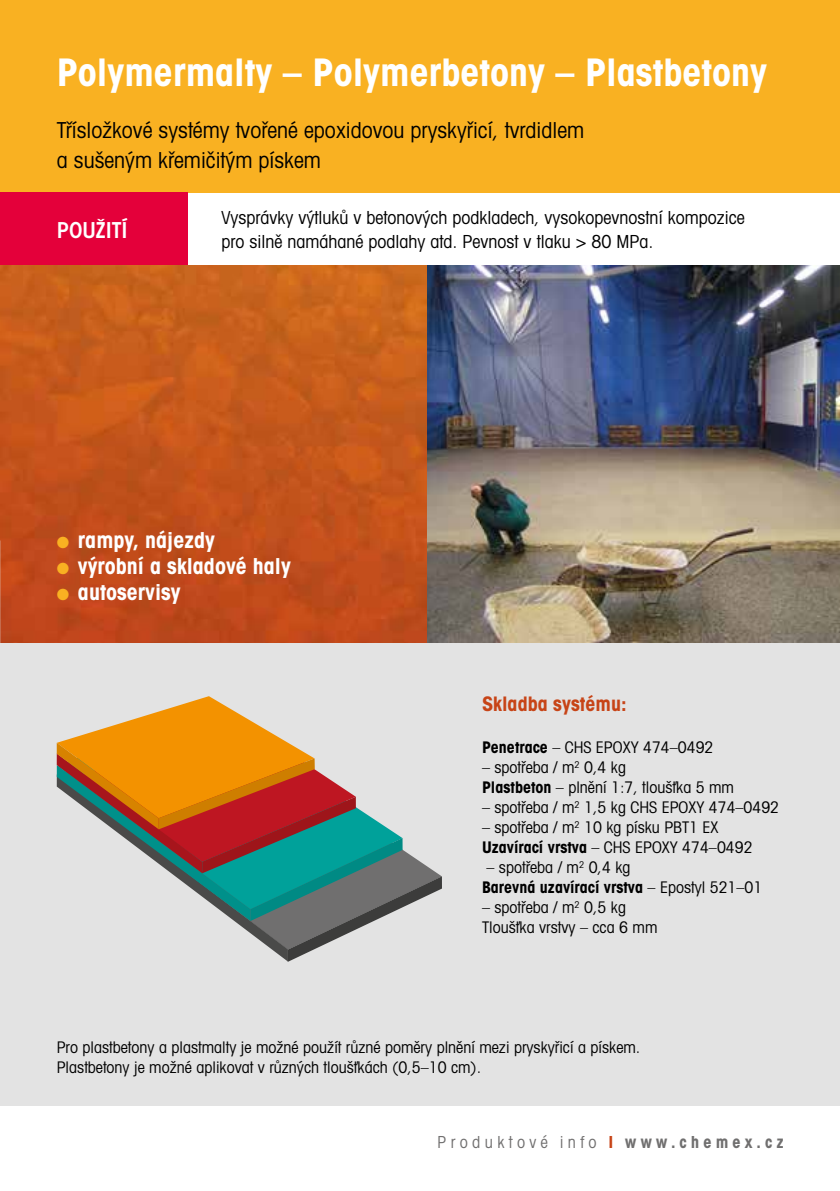
<style>
.page{position:relative;width:840px;height:1191px;background:#fff}
.page>*{position:absolute;margin:0;border:0;box-sizing:border-box;transform-origin:0 0}
.t1{font:700 condensed 38px "Avant Garde CE";color:#fff}
.t2{font:condensed 22px/30px "Avant Garde CE";color:#000}
.t3{font:700 condensed 22px "Avant Garde CE";color:#fff}
.t4{font:600 condensed 22px "Avant Garde CE";color:#fff}
.t5{font:700 condensed 20px "Avant Garde CE";color:#c74417}
.t6{font:condensed 18px/24px "Avant Garde CE";color:#000}
.t7{font:condensed 18px "Avant Gar Got Itc TEE";letter-spacing:.25em;color:#706f6f}
.t8{font:condensed 16px/20px "Avant Garde CE";color:#000}
.s1{color:#f9b122}
.s2{font-weight:700}
.s3{font-weight:700;color:#c74417}
</style>
<div class="page">
<div style="left:0;top:642px;width:839px;height:464px;background:#e3e3e3"></div>
<img style="left:1px;top:265px;width:426px;height:377px">
<div style="left:0;top:0;width:839px;height:193px;background:#f9b122"></div>
<img style="left:427px;top:265px;width:412px;height:377px">
<svg style="left:57px;top:696px;width:384px;height:266px"></svg>
<div style="left:0;top:193px;width:187px;height:72px;background:#e4003a"></div>
<img style="left:0;top:265px;width:1px;height:377px">
<h1 class="t1" style="left:57px;top:50px;width:711px">Polymermalty – Polymerbetony – Plastbetony</h1>
<h2 class="t2" style="left:57px;top:115px;width:528px">Třísložkové systémy tvořené epoxidovou pryskyřicí, tvrdidlem a sušeným křemičitým pískem</h2>
<h2 class="t4" style="left:57px;top:217px;width:72px">POUŽITÍ</h2>
<p class="t6" style="left:221px;top:206px;width:524px">Vysprávky výtluků v betonových podkladech, vysokopevnostní kompozice pro silně namáhané podlahy atd. Pevnost v tlaku &gt; 80 MPa.</p>
<h2 class="t3" style="left:57px;top:527px;width:160px"><span class="s1">●</span> rampy, nájezdy</h2>
<h2 class="t3" style="left:57px;top:553px;width:235px"><span class="s1">●</span> výrobní a skladové haly</h2>
<h2 class="t3" style="left:57px;top:580px;width:125px"><span class="s1">●</span> autoservisy</h2>
<p class="t5" style="left:482px;top:693px;width:146px">Skladba systému:</p>
<p class="t8" style="left:482px;top:737px;width:233px"><span class="s2">Penetrace</span> – CHS EPOXY 474–0492</p>
<p class="t8" style="left:482px;top:757px;width:253px">– spotřeba / m<sup>2</sup> 0,4 kg<br><span class="s2">Plastbeton</span> – plnění 1:7, tloušťka 5 mm</p>
<p class="t8" style="left:482px;top:797px;width:298px">– spotřeba / m<sup>2</sup> 1,5 kg CHS EPOXY 474–0492</p>
<p class="t8" style="left:482px;top:817px;width:272px">– spotřeba / m<sup>2</sup> 10 kg písku PBT1 EX<br><span class="s2">Uzavírací vrstva</span> – CHS EPOXY 474–0492</p>
<p class="t8" style="left:482px;top:857px;width:281px">– spotřeba / m<sup>2</sup> 0,4 kg<br><span class="s2">Barevná uzavírací vrstva</span> – Epostyl 521–01</p>
<p class="t8" style="left:482px;top:897px;width:177px">– spotřeba / m<sup>2</sup> 0,5 kg<br>Tloušťka vrstvy – cca 6 mm</p>
<p class="t8" style="left:57px;top:1037px;width:584px">Pro plastbetony a plastmalty je možné použít různé poměry plnění mezi pryskyřicí a pískem.<br>Plastbetony je možné aplikovat v různých tloušťkách (0,5–10 cm).</p>
<p class="t7" style="left:437px;top:1131px;width:347px">Produktové info <span class="s3">I</span> <span class="s2">www.chemex.cz</span></p>
</div>
